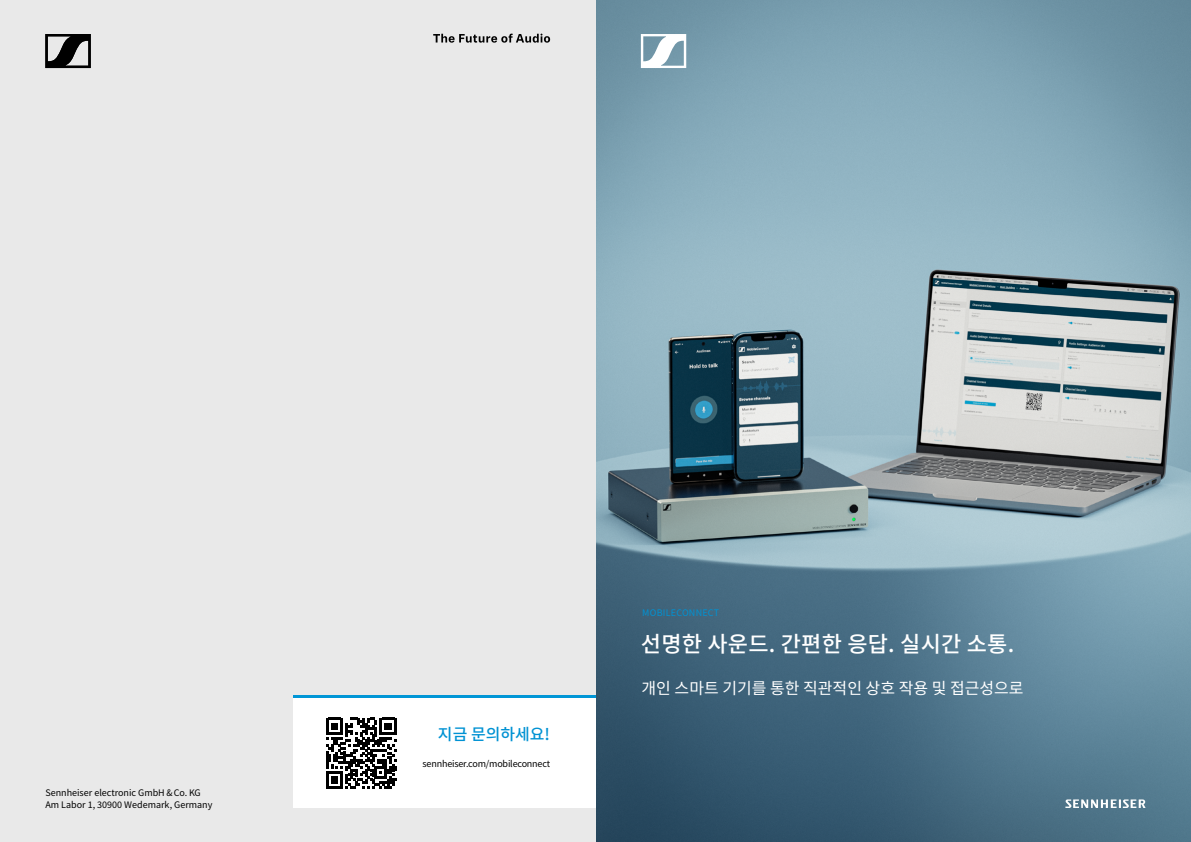
<style>
.page{position:relative;width:1191px;height:842px;background:#fff}
.page>*{position:absolute;margin:0;border:0;box-sizing:border-box;transform-origin:0 0}
.t1{font:500 22px "Noto Sans KR";letter-spacing:.01em;color:#fff}
.t2{font:16px "Noto Sans KR";color:#fff}
.t3{font:500 16px "Noto Sans KR";color:#0092d3}
.t4{font:9px/12px "Noto Sans KR";color:#000}
.t5{font:9px "Noto Sans KR";letter-spacing:-.02em;color:#000}
.t6{font:9px "Noto Sans KR";letter-spacing:.025em;color:#0092d3}
</style>
<div class="page">
<img style="left:595px;top:0;width:596px;height:842px">
<svg style="left:641px;top:34px;width:45px;height:34px"></svg>
<svg style="left:1065px;top:799px;width:80px;height:9px"></svg>
<div style="left:0;top:0;width:595px;height:842px;background:#e9e9e9"></div>
<div style="left:293px;top:695px;width:302px;height:5px;background:#0096d6"></div>
<div style="left:293px;top:698px;width:302px;height:110px;background:#fff"></div>
<svg style="left:326px;top:718px;width:71px;height:70px"></svg>
<svg style="left:433px;top:34px;width:117px;height:9px"></svg>
<svg style="left:45px;top:34px;width:46px;height:34px"></svg>
<p class="t4" style="left:45px;top:787px;width:169px">Sennheiser electronic GmbH &amp; Co. KG<br>Am Labor 1, 30900 Wedemark, Germany</p>
<h2 class="t3" style="left:438px;top:725px;width:114px">지금 문의하세요!</h2>
<p class="t5" style="left:422px;top:758px;width:129px">sennheiser.com/mobileconnect</p>
<p class="t6" style="left:642px;top:608px;width:78px">MOBILECONNECT</p>
<h1 class="t1" style="left:641px;top:631px;width:375px">선명한 사운드. 간편한 응답. 실시간 소통.</h1>
<h2 class="t2" style="left:641px;top:679px;width:383px">개인 스마트 기기를 통한 직관적인 상호 작용 및 접근성으로</h2>
</div>
